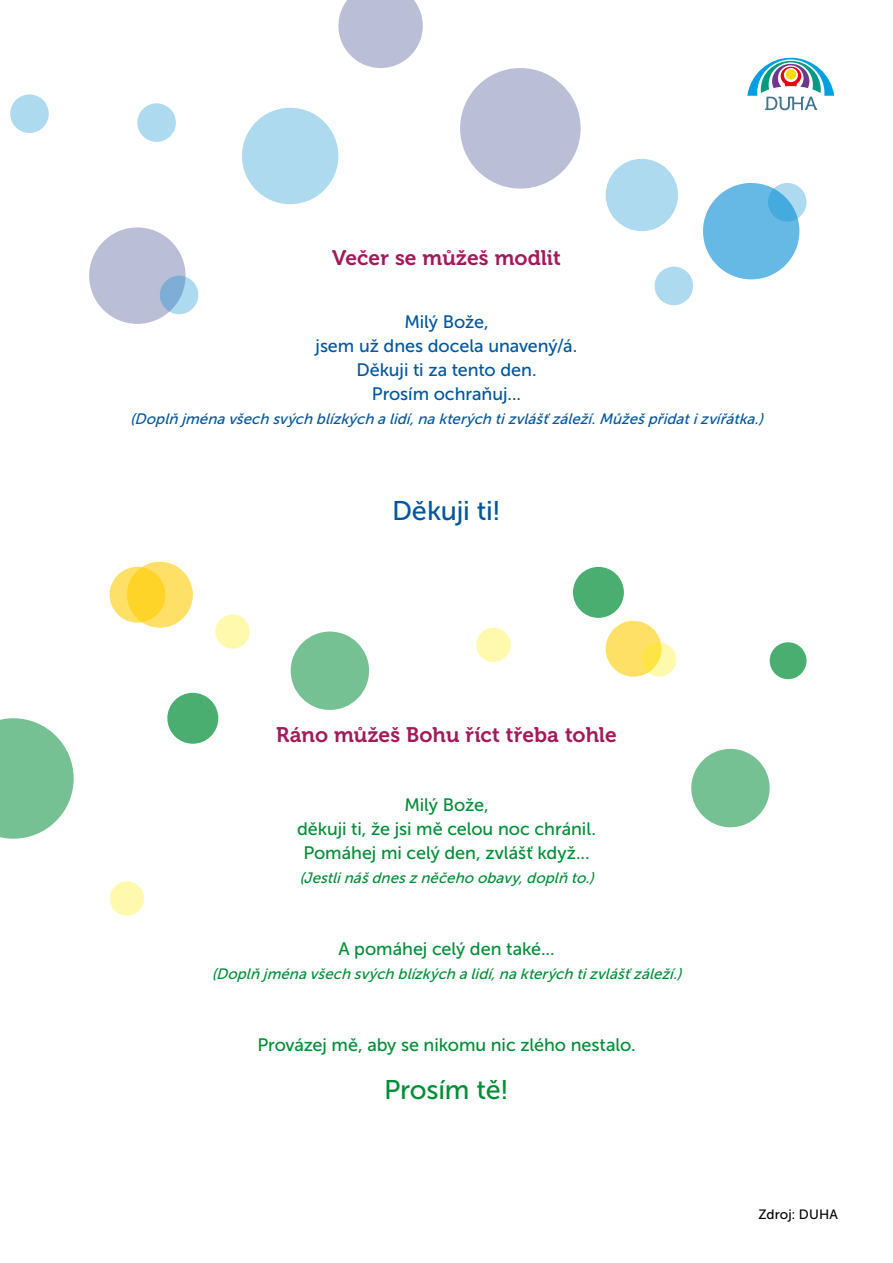
<style>
.page{position:relative;width:893px;height:1263px;background:#fff}
.page>*{position:absolute;margin:0;border:0;box-sizing:border-box;transform-origin:0 0}
.t1{font:27px "Museo Sans 500";letter-spacing:-.01em;color:#00569d}
.t2{font:27px "Museo Sans 500";letter-spacing:-.01em;color:#008d36}
.t3{font:21px "Museo 700";letter-spacing:.005em;color:#a21a5b}
.t4{font:18px/24px "Museo Sans 500";letter-spacing:-.005em;color:#008d36;text-align:center}
.t5{font:18px/24px "Museo Sans 500";letter-spacing:-.005em;color:#00569d;text-align:center}
.t6{font:italic 15px "Museo Sans 500";color:#008d36}
.t7{font:italic 15px "Museo Sans 500";color:#00569d}
.t8{font:13.5px "Museo Sans 500";letter-spacing:.005em;color:#000}
</style>
<div class="page">
<svg style="left:747px;top:57px;width:88px;height:53px"></svg>
<div style="left:110px;top:881px;width:34px;height:35px;background:#fff9ae;border-radius:50%"></div>
<div style="left:703px;top:183px;width:96px;height:96px;background:#66b9e4;border-radius:50%"></div>
<div style="left:127px;top:562px;width:66px;height:66px;background:#ffe066;border-radius:50%"></div>
<div style="left:606px;top:159px;width:72px;height:72px;background:#aedaf0;border-radius:50%"></div>
<div style="left:215px;top:614px;width:35px;height:35px;background:#fff9ae;border-radius:50%"></div>
<svg style="left:0;top:718px;width:74px;height:121px"></svg>
<div style="left:476px;top:628px;width:35px;height:34px;background:#fff9ae;border-radius:50%"></div>
<svg style="left:110px;top:567px;width:55px;height:56px;background:#ffd83f"></svg>
<div style="left:291px;top:631px;width:78px;height:79px;background:#76c193;border-radius:50%"></div>
<div style="left:167px;top:693px;width:51px;height:51px;background:#4aae70;border-radius:50%"></div>
<div style="left:460px;top:68px;width:121px;height:121px;background:#babed7;border-radius:50%"></div>
<div style="left:137px;top:103px;width:39px;height:39px;background:#aedaf0;border-radius:50%"></div>
<div style="left:89px;top:227px;width:97px;height:97px;background:#babed7;border-radius:50%"></div>
<div style="left:242px;top:108px;width:96px;height:96px;background:#aedaf0;border-radius:50%"></div>
<svg style="left:160px;top:276px;width:38px;height:38px"></svg>
<div style="left:655px;top:267px;width:38px;height:38px;background:#aedaf0;border-radius:50%"></div>
<svg style="left:768px;top:183px;width:38px;height:39px"></svg>
<div style="left:691px;top:749px;width:79px;height:78px;background:#76c193;border-radius:50%"></div>
<div style="left:573px;top:567px;width:51px;height:51px;background:#4aae70;border-radius:50%"></div>
<div style="left:606px;top:621px;width:55px;height:56px;background:#ffe066;border-radius:50%"></div>
<svg style="left:642px;top:642px;width:34px;height:35px"></svg>
<div style="left:770px;top:642px;width:36px;height:37px;background:#4aae70;border-radius:50%"></div>
<svg style="left:338px;top:0;width:85px;height:68px"></svg>
<div style="left:10px;top:94px;width:39px;height:39px;background:#aedaf0;border-radius:50%"></div>
<p class="t3" style="left:332px;top:246px;width:230px">Večer se můžeš modlit</p>
<p class="t5" style="left:316px;top:310px;width:263px">Milý Bože,<br>jsem už dnes docela unavený/á.<br>Děkuji ti za tento den.<br>Prosím ochraňuj...</p>
<p class="t7" style="left:130px;top:411px;width:639px">(Doplň j ménavšech svých blízkých alidí,nakterých tizvlášťzáleží.Můžešpřidatizvířátka.)</p>
<h1 class="t1" style="left:392px;top:496px;width:110px">Děkuji ti!</h1>
<p class="t3" style="left:276px;top:723px;width:342px">Ráno můžeš Bohu říct třeba tohle</p>
<p class="t4" style="left:297px;top:793px;width:300px">Milý Bože,<br>děkuji ti, že jsi mě celou noc chránil.<br>Pomáhej mi celý den, zvlášť když...</p>
<p class="t6" style="left:299px;top:870px;width:300px">(Jestlinášdneszněčeho obavy,doplň to.)</p>
<p class="t4" style="left:338px;top:937px;width:218px">A pomáhej celý den také...</p>
<p class="t6" style="left:212px;top:966px;width:476px">(Doplň j ménavšech svých blízkých alidí,nakterých tizvlášťzáleží.)</p>
<p class="t4" style="left:257px;top:1033px;width:380px">Provázej mě, aby se nikomu nic zlého nestalo.</p>
<h1 class="t2" style="left:384px;top:1075px;width:126px">Prosím tě!</h1>
<p class="t8" style="left:758px;top:1207px;width:81px">Zdroj: DUHA</p>
</div>
